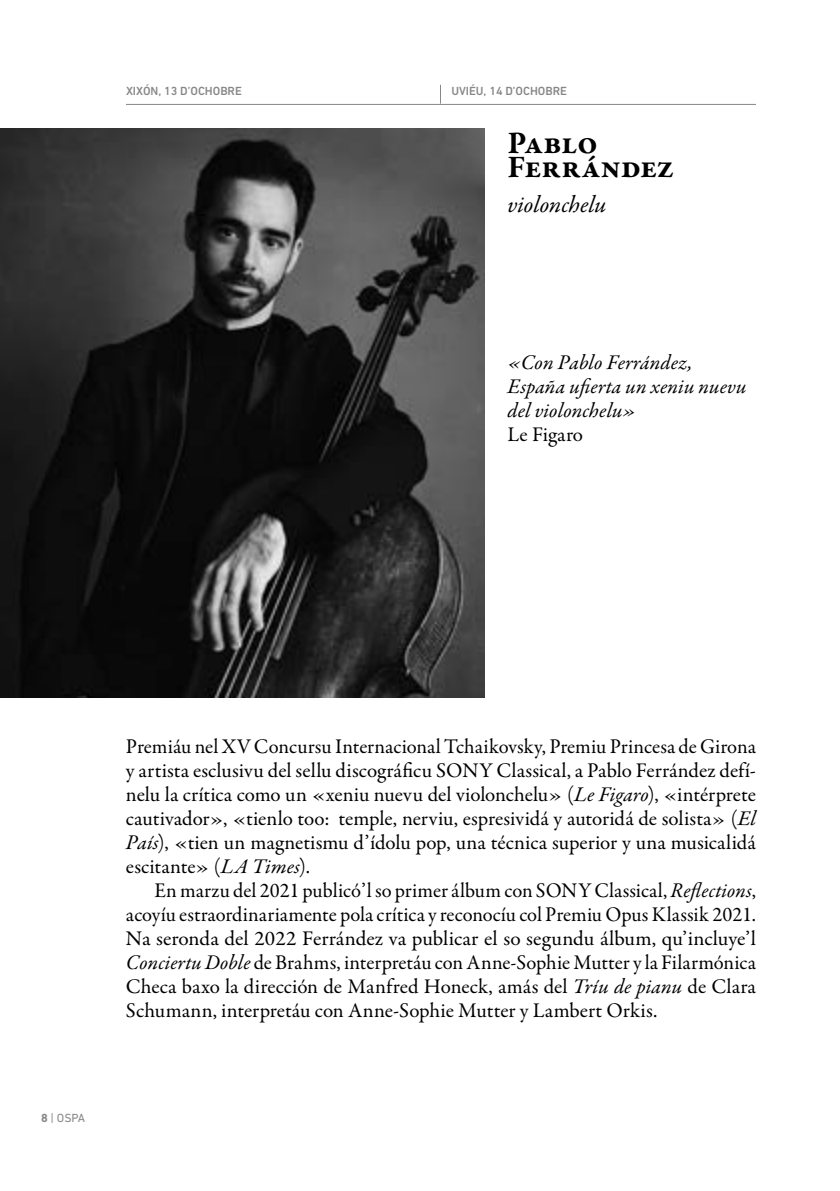
<style>
.page{position:relative;width:840px;height:1191px;background:#fff}
.page>*{position:absolute;margin:0;border:0;box-sizing:border-box;transform-origin:0 0}
.t1{font:700 32px/24px "Garamond Premr Pro";color:#000}
.t2{font:italic 24px "Garamond Premr Pro";letter-spacing:-.005em;color:#000}
.t3{font:21px/24px "Garamond Premr Pro";color:#000;text-align:justify}
.t4{font:italic 21px/24px "Garamond Premr Pro";letter-spacing:.005em;color:#000}
.t5{font:500 12px "DIN Next W1 G";color:#878787}
.t6{font:12px "DIN Next W1 G";color:#878787}
.s1{font-weight:700}
.s2{font-style:italic}
</style>
<div class="page">
<img style="left:0;top:129px;width:484px;height:568px">
<hr style="left:126px;top:104px;width:629px;height:1px;background:#878787">
<svg style="left:440px;top:85px;width:1px;height:19px"></svg>
<p class="t5" style="left:126px;top:84px;width:117px">Xixón, 13 D’OCHOBRE</p>
<p class="t5" style="left:451px;top:84px;width:117px">UVIÉU, 14 D’OCHOBRE</p>
<h1 class="t1" style="left:507px;top:131px;width:168px">Pablo<br>Ferrández</h1>
<p class="t2" style="left:507px;top:190px;width:101px">violonchelu</p>
<p class="t4" style="left:507px;top:351px;width:240px">«Con Pablo Ferrández,<br>España ufierta un xeniu nuevu del violonchelu»</p>
<p class="t3" style="left:507px;top:423px;width:77px">Le Figaro</p>
<p class="t6" style="left:41px;top:1111px;width:46px"><span class="s1">8</span> | OSPA</p>
<p class="t3" style="left:126px;top:735px;width:631px">Premiáu nel XV Concursu Internacional Tchaikovsky, Premiu Princesa de Girona y artista esclusivu del sellu discográficu SONY Classical, a Pablo Ferrández defí&shy;nelu la crítica como un «xeniu nuevu del violonchelu» (<span class="s2">Le Figaro</span>), «intérprete cautivador», «tienlo too: temple, nerviu, espresividá y autoridá de solista» (<span class="s2">El País</span>), «tien un magnetismu d’ídolu pop, una técnica superior y una musicalidá escitante» (<span class="s2">LA Times</span>).</p>
<p class="t3" style="left:126px;top:879px;width:631px;text-indent:28px">En marzu del 2021 publicó’l so primer álbum con SONY Classical, <span class="s2">Reflections</span>, acoyíu estraordinariamente pola crítica y reconocíu col Premiu Opus Klassik 2021.<br>Na seronda del 2022 Ferrández va publicar el so segundu álbum, qu’incluye’l <span class="s2">Conciertu Doble</span> de Brahms, interpretáu con Anne-Sophie Mutter y la Filarmónica Checa baxo la dirección de Manfred Honeck, amás del <span class="s2">Tríu de pianu</span> de Clara Schumann, interpretáu con Anne-Sophie Mutter y Lambert Orkis.</p>
</div>
